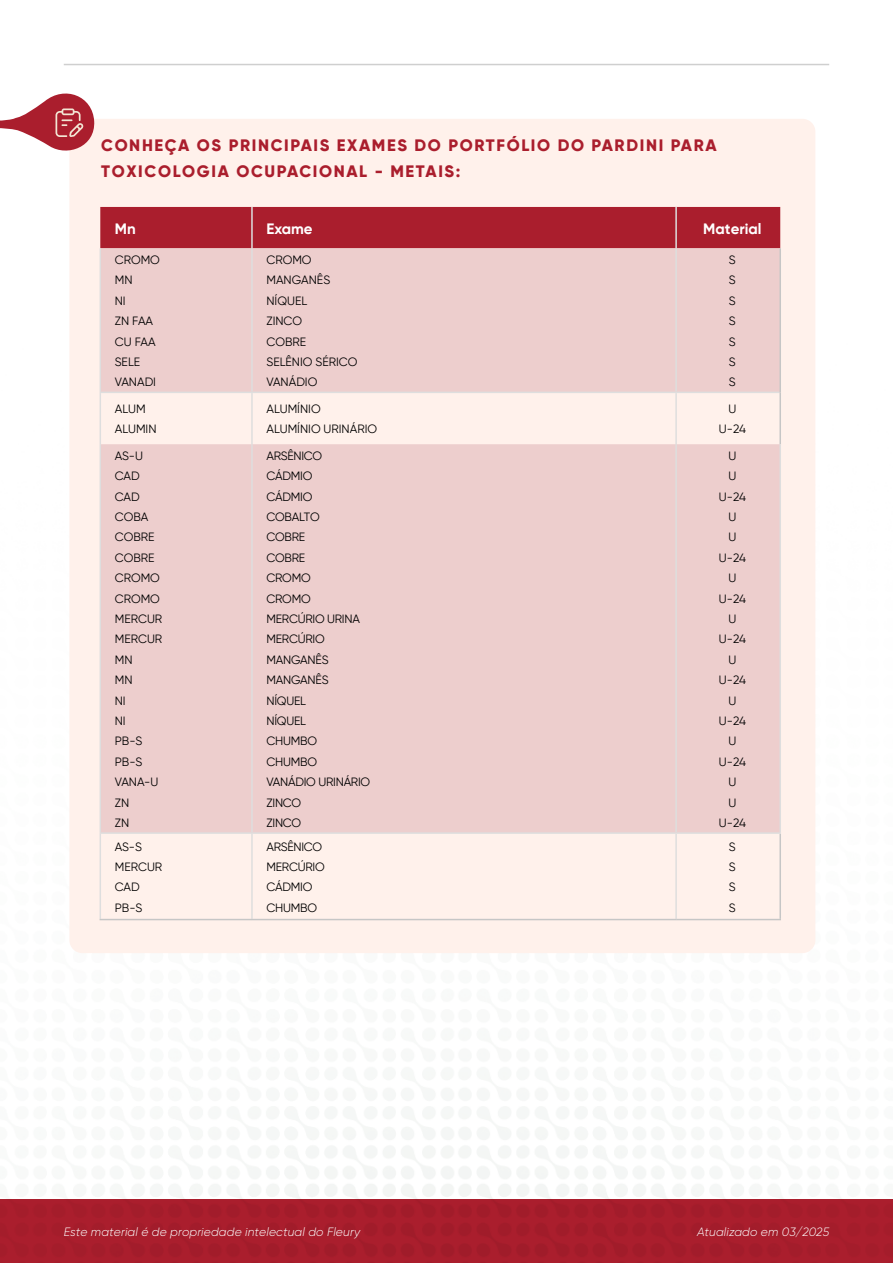
<style>
.page{position:relative;width:893px;height:1263px;background:#fff}
.page>*{position:absolute;margin:0;border:0;box-sizing:border-box;transform-origin:0 0}
.t1{font:16.5px/25.5px "SVN Gilroy X Bold";letter-spacing:.1em;color:#aa1e2d}
.t2{font:700 15px "SVN Gilroy";color:#fff}
.t3{font:12px/20.4px "SVN Gilroy";letter-spacing:-.02em;color:#000;text-align:justify}
.t4{font:12px/20.4px "SVN Gilroy";color:#000}
.t5{font:italic 300 12px "SVN Gilroy";letter-spacing:.01em;color:#fff}
</style>
<div class="page">
<img style="left:0;top:932px;width:893px;height:331px">
<hr style="left:64px;top:64px;width:765px;height:1px;background:#cfcfcf">
<div style="left:69px;top:119px;width:746px;height:834px;background:#fff1eb;border-radius:13px"></div>
<svg style="left:0;top:93px;width:95px;height:58px"></svg>
<div style="left:100px;top:207px;width:680px;height:41px;background:#aa1e2d"></div>
<div style="left:101px;top:248px;width:678px;height:144px;background:#edcecd"></div>
<div style="left:101px;top:444px;width:678px;height:388px;background:#edcecd"></div>
<hr style="left:251px;top:207px;width:2px;height:41px;background:#dedede">
<hr style="left:675px;top:207px;width:2px;height:41px;background:#dedede">
<hr style="left:100px;top:248px;width:1px;height:144px;background:#dedede">
<hr style="left:251px;top:248px;width:2px;height:144px;background:#dedede">
<hr style="left:675px;top:248px;width:2px;height:144px;background:#dedede">
<hr style="left:100px;top:392px;width:152px;height:1px;background:#dedede">
<hr style="left:100px;top:393px;width:1px;height:51px;background:#dedede">
<hr style="left:252px;top:392px;width:424px;height:1px;background:#dedede">
<hr style="left:251px;top:393px;width:2px;height:51px;background:#dedede">
<hr style="left:676px;top:392px;width:103px;height:1px;background:#dedede">
<hr style="left:675px;top:393px;width:2px;height:51px;background:#dedede">
<hr style="left:100px;top:834px;width:1px;height:85px;background:#dedede">
<hr style="left:251px;top:834px;width:2px;height:85px;background:#dedede">
<hr style="left:675px;top:834px;width:2px;height:85px;background:#dedede">
<hr style="left:779px;top:248px;width:2px;height:144px;background:#c6c6c6">
<hr style="left:779px;top:392px;width:2px;height:52px;background:#c6c6c6">
<hr style="left:779px;top:834px;width:2px;height:85px;background:#c6c6c6">
<hr style="left:100px;top:919px;width:152px;height:1px;background:#c6c6c6">
<hr style="left:252px;top:919px;width:424px;height:1px;background:#c6c6c6">
<hr style="left:676px;top:919px;width:105px;height:1px;background:#c6c6c6">
<hr style="left:100px;top:444px;width:1px;height:388px;background:#dedede">
<hr style="left:251px;top:444px;width:2px;height:388px;background:#dedede">
<hr style="left:675px;top:444px;width:2px;height:388px;background:#dedede">
<hr style="left:779px;top:444px;width:2px;height:388px;background:#dedede">
<hr style="left:100px;top:832px;width:152px;height:2px;background:#dedede">
<hr style="left:252px;top:832px;width:424px;height:2px;background:#dedede">
<hr style="left:676px;top:832px;width:105px;height:2px;background:#dedede">
<h1 class="t1" style="left:101px;top:132px;width:617px">CONHEÇA OS PRINCIPAIS EXAMES DO PORTFÓLIO DO PARDINI PARA<br>TOXICOLOGIA OCUPACIONAL - METAIS:</h1>
<p class="t2" style="left:115px;top:217px;width:22px">Mn</p>
<p class="t2" style="left:266px;top:217px;width:48px">Exame</p>
<p class="t2" style="left:703px;top:217px;width:60px">Material</p>
<p class="t4" style="left:115px;top:249px;width:47px">CROMO<br>MN<br>NI<br>ZN FAA<br>CU FAA<br>SELE<br>VANADI</p>
<p class="t4" style="left:266px;top:249px;width:92px">CROMO<br>MANGANÊS<br>NÍQUEL<br>ZINCO<br>COBRE<br>SELÊNIO SÉRICO<br>VANÁDIO</p>
<p class="t3" style="left:729px;top:249px;width:8px">S S S S S S S</p>
<p class="t4" style="left:115px;top:398px;width:43px">ALUM<br>ALUMIN</p>
<p class="t4" style="left:266px;top:398px;width:112px">ALUMÍNIO<br>ALUMÍNIO URINÁRIO</p>
<p class="t3" style="left:719px;top:398px;width:29px;text-align:center">U<br>U-24</p>
<p class="t4" style="left:115px;top:445px;width:49px">AS-U<br>CAD<br>CAD<br>COBA<br>COBRE<br>COBRE<br>CROMO<br>CROMO<br>MERCUR<br>MERCUR<br>MN<br>MN<br>NI<br>NI<br>PB-S<br>PB-S<br>VANA-U<br>ZN<br>ZN</p>
<p class="t3" style="left:266px;top:445px;width:105px;text-align:left">ARSÊNICO<br>CÁDMIO<br>CÁDMIO<br>COBALTO<br>COBRE<br>COBRE<br>CROMO<br>CROMO<br>MERCÚRIO URINA<br>MERCÚRIO<br>MANGANÊS<br>MANGANÊS<br>NÍQUEL<br>NÍQUEL<br>CHUMBO<br>CHUMBO<br>VANÁDIO URINÁRIO<br>ZINCO<br>ZINCO</p>
<p class="t3" style="left:719px;top:445px;width:29px;text-align:center">U<br>U<br>U-24<br>U<br>U<br>U-24<br>U<br>U-24<br>U<br>U-24<br>U<br>U-24<br>U<br>U-24<br>U<br>U-24<br>U<br>U<br>U-24</p>
<p class="t4" style="left:115px;top:835px;width:49px">AS-S<br>MERCUR<br>CAD<br>PB-S</p>
<p class="t3" style="left:266px;top:835px;width:60px;text-align:left">ARSÊNICO<br>MERCÚRIO<br>CÁDMIO<br>CHUMBO</p>
<p class="t3" style="left:729px;top:835px;width:8px">S S S S</p>
<p class="t5" style="left:64px;top:1223px;width:298px">Este material é de propriedade intelectual do Fleury</p>
<p class="t5" style="left:697px;top:1223px;width:134px">Atualizado em 03/2025</p>
</div>
